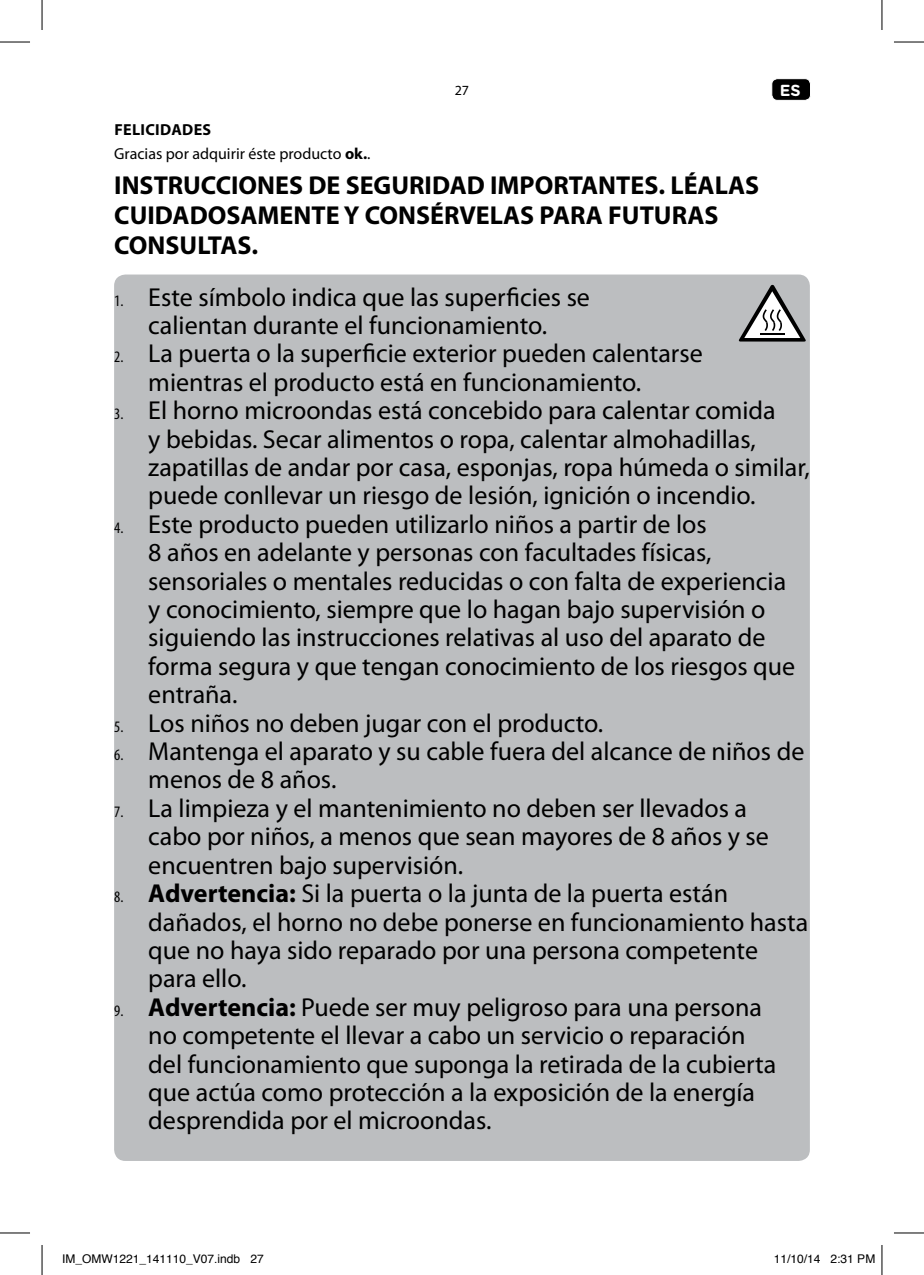
<style>
.page{position:relative;width:924px;height:1275px;background:#fff}
.page>*{position:absolute;margin:0;border:0;box-sizing:border-box;transform-origin:0 0}
.t1{font:26px/28.4px "Myriad Pro";color:#000}
.t2{font:700 26px/30px "Myriad Pro";color:#000}
.t3{font:16px/23.6px "Myriad Pro";color:#000}
.t4{font:700 16px "Gotham Rounded";color:#fff}
.t5{font:14px "Myriad Pro";color:#000}
.t6{font:12px "Helvetica";color:#000}
.s1{font-weight:700}
.s2{font-stretch:condensed;font-size:16px}
</style>
<div class="page">
<div style="left:771px;top:79px;width:39px;height:21px;background:#000;border-radius:6px"></div>
<div style="left:771px;top:78px;width:39px;height:23px;border:1px solid #fff;border-radius:6px"></div>
<div style="left:114px;top:274px;width:695px;height:887px;background:#bcbec0;border-radius:11px"></div>
<svg style="left:738px;top:285px;width:67px;height:56px"></svg>
<hr style="left:759px;top:333px;width:25px;height:2px;background:#000">
<hr style="left:0;top:42px;width:30px;height:1px;background:#000">
<hr style="left:893px;top:42px;width:30px;height:1px;background:#000">
<hr style="left:0;top:1232px;width:30px;height:1px;background:#000">
<hr style="left:893px;top:1232px;width:30px;height:1px;background:#000">
<hr style="left:42px;top:0;width:1px;height:30px;background:#000">
<hr style="left:42px;top:1245px;width:1px;height:30px;background:#000">
<hr style="left:881px;top:0;width:1px;height:30px;background:#000">
<hr style="left:881px;top:1245px;width:1px;height:30px;background:#000">
<p class="t5" style="left:454px;top:81px;width:16px">27</p>
<p class="t4" style="left:779px;top:78px;width:22px">ES</p>
<p class="t3" style="left:114px;top:118px;width:257px"><span class="s1">FELICIDADES<br></span>Gracias por adquirir éste producto <span class="s1">ok.</span>.</p>
<p class="t2" style="left:114px;top:170px;width:646px">INSTRUCCIONES DE SEGURIDAD IMPORTANTES. LÉALAS<br>CUIDADOSAMENTE Y CONSÉRVELAS PARA FUTURAS<br>CONSULTAS.</p>
<p class="t1" style="left:114px;top:282px;width:477px;text-align:center"><span class="s2">1.</span> Este símbolo indica que las superficies se calientan durante el funcionamiento.</p>
<p class="t1" style="left:148px;top:339px;width:555px;text-indent:-34px"><span class="s2">2.</span> La puerta o la superficie exterior pueden calentarse mientras el producto está en funcionamiento.</p>
<p class="t1" style="left:148px;top:396px;width:663px;text-indent:-34px"><span class="s2">3.</span> El horno microondas está concebido para calentar comida<br>y bebidas. Secar alimentos o ropa, calentar almohadillas, zapatillas de andar por casa, esponjas, ropa húmeda o similar, puede conllevar un riesgo de lesión, ignición o incendio.</p>
<p class="t1" style="left:148px;top:509px;width:648px;text-indent:-34px"><span class="s2">4.</span> Este producto pueden utilizarlo niños a partir de los<br>8 años en adelante y personas con facultades físicas, sensoriales o mentales reducidas o con falta de experiencia y conocimiento, siempre que lo hagan bajo supervisión o siguiendo las instrucciones relativas al uso del aparato de forma segura y que tengan conocimiento de los riesgos que entraña.</p>
<p class="t1" style="left:114px;top:708px;width:490px"><span class="s2">5.</span> Los niños no deben jugar con el producto.</p>
<p class="t1" style="left:148px;top:736px;width:657px;text-indent:-34px"><span class="s2">6.</span> Mantenga el aparato y su cable fuera del alcance de niños de menos de 8 años.</p>
<p class="t1" style="left:148px;top:793px;width:622px;text-indent:-34px"><span class="s2">7.</span> La limpieza y el mantenimiento no deben ser llevados a cabo por niños, a menos que sean mayores de 8 años y se encuentren bajo supervisión.</p>
<p class="t1" style="left:148px;top:878px;width:661px;text-indent:-34px"><span class="s2">8.</span> <span class="s1">Advertencia:</span> Si la puerta o la junta de la puerta están dañados, el horno no debe ponerse en funcionamiento hasta que no haya sido reparado por una persona competente para ello.</p>
<p class="t1" style="left:148px;top:992px;width:629px;text-indent:-34px"><span class="s2">9.</span> <span class="s1">Advertencia:</span> Puede ser muy peligroso para una persona no competente el llevar a cabo un servicio o reparación del funcionamiento que suponga la retirada de la cubierta que actúa como protección a la exposición de la energía desprendida por el microondas.</p>
<p class="t6" style="left:62px;top:1249px;width:203px">IM_OMW1221_141110_V07.indb 27</p>
<p class="t6" style="left:773px;top:1249px;width:103px">11/10/14 2:31 PM</p>
</div>
